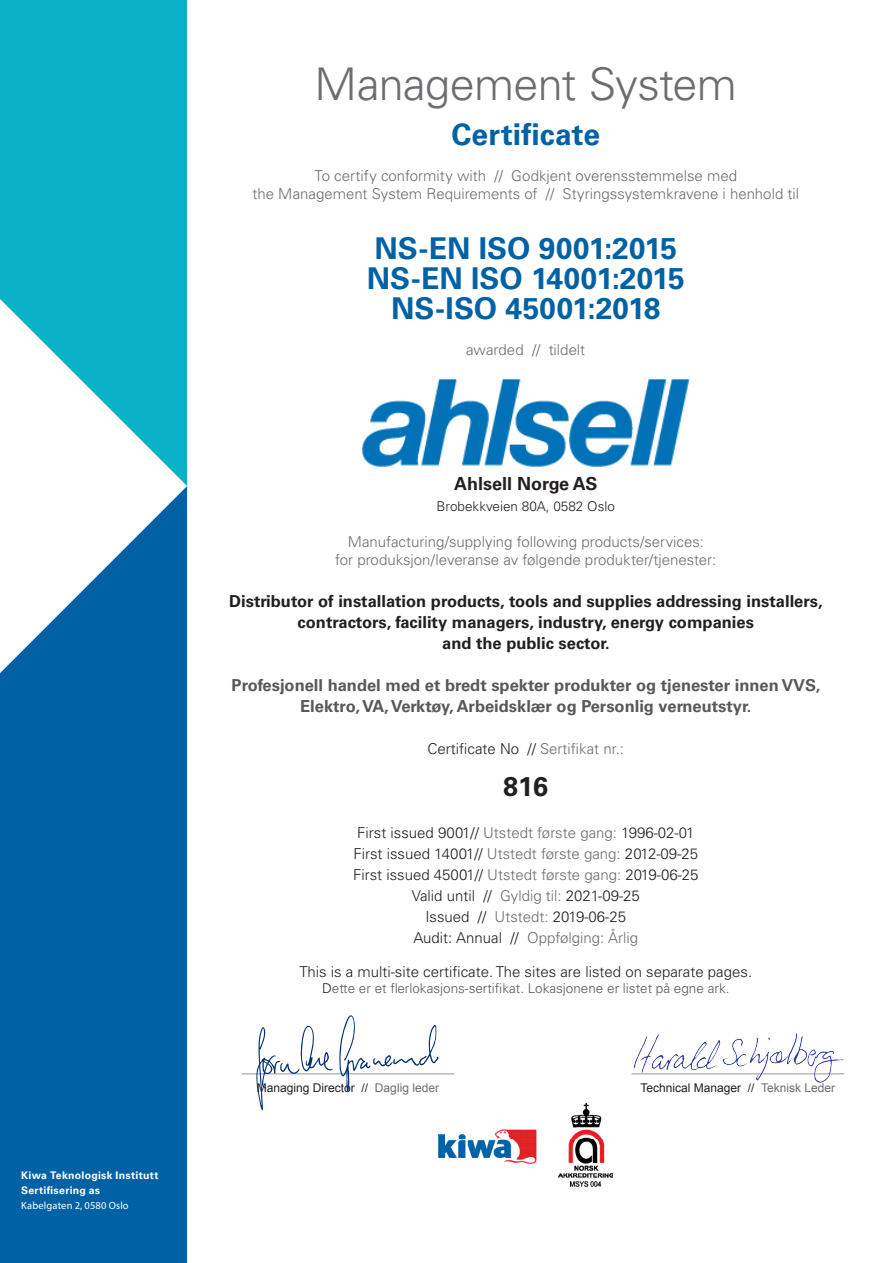
<style>
.page{position:relative;width:893px;height:1263px;background:#fff}
.page>*{position:absolute;margin:0;border:0;box-sizing:border-box;transform-origin:0 0}
.certificate_title{font:300 45px "Univers LT Std";letter-spacing:-.015em;color:#6c6d70}
.certificate{font:700 30px "Univers LT Std";color:#0062a5}
.t1{font:700 27px "Univers LT Std";color:#231f20}
.t2{font:700 18px "Univers LT Std";color:#231f20}
.t3{font:700 16.5px/21px "Univers LT Std";color:#231f20;text-align:center}
.t4{font:700 16.5px/21px "Univers LT Std";color:#57585a;text-align:center}
.t5{font:300 15px "Univers LT Std";color:#231f20}
.explanation_text{font:300 15px "Univers LT Std";color:#6c6d70}
.t6{font:300 13.5px "Univers LT Std";color:#57585a}
.t7{font:300 13.5px "Univers LT Std";color:#231f20}
.t8{font:12px "Arial";color:#231f20}
.t9{font:700 10.5px/15px "Univers LT Std";letter-spacing:.025em;color:#fff}
.t10{font:10.5px "Myriad Pro";letter-spacing:.015em;color:#fff}
.s1{color:#6c6d70}
.s2{color:#231f20}
</style>
<div class="page">
<div style="left:0;top:486px;width:187px;height:777px;background:#0062a5"></div>
<div style="left:0;top:0;width:187px;height:486px;background:#09b1c7"></div>
<svg style="left:0;top:299px;width:187px;height:374px;fill:#fff"></svg>
<hr style="left:242px;top:1073px;width:212px;height:1px;background:#939598">
<hr style="left:631px;top:1073px;width:213px;height:1px;background:#939598">
<img style="left:439px;top:1103px;width:174px;height:83px">
<svg style="left:339px;top:1015px;width:100px;height:76px"></svg>
<svg style="left:256px;top:1025px;width:77px;height:85px"></svg>
<img style="left:362px;top:379px;width:328px;height:88px">
<img style="left:632px;top:1033px;width:212px;height:50px">
<p class="t9" style="left:21px;top:1168px;width:139px">Kiwa Teknologisk Institutt<br>Sertifisering as</p>
<p class="t10" style="left:21px;top:1199px;width:109px">Kabelgaten 2, 0580 Oslo</p>
<p class="certificate_title" style="left:315px;top:57px;width:424px">Management System</p>
<p class="certificate" style="left:451px;top:117px;width:150px">Certificate</p>
<p class="explanation_text" style="left:314px;top:167px;width:424px">To certify conformity with // Godkjent overensstemmelse med</p>
<p class="explanation_text" style="left:252px;top:185px;width:548px">the Management System Requirements of // Styringssystemkravene i henhold til</p>
<p class="certificate" style="left:374px;top:231px;width:304px">NS-EN ISO 9001:2015</p>
<p class="certificate" style="left:367px;top:261px;width:319px">NS-EN ISO 14001:2015</p>
<p class="certificate" style="left:391px;top:291px;width:271px">NS-ISO 45001:2018</p>
<p class="explanation_text" style="left:466px;top:341px;width:120px">awarded // tildelt</p>
<p class="t2" style="left:454px;top:473px;width:145px">Ahlsell Norge AS</p>
<p class="t7" style="left:437px;top:498px;width:180px">Brobekkveien 80A, 0582 Oslo</p>
<p class="explanation_text" style="left:348px;top:533px;width:358px">Manufacturing/supplying following products/services:</p>
<p class="explanation_text" style="left:335px;top:551px;width:383px">for produksjon/leveranse av følgende produkter/tjenester:</p>
<p class="t3" style="left:229px;top:591px;width:595px">Distributor of installation products, tools and supplies addressing installers, contractors, facility managers, industry, energy companies</p>
<p class="t3" style="left:442px;top:633px;width:169px">and the public sector.</p>
<p class="t4" style="left:232px;top:675px;width:590px">Profesjonell handel med et bredt spekter produkter og tjenester innen VVS,<br>Elektro, VA, Verktøy, Arbeidsklær og Personlig verneutstyr.</p>
<p class="t5" style="left:428px;top:740px;width:198px">Certificate No // <span class="s1">Sertifikat nr.:</span></p>
<p class="t1" style="left:503px;top:771px;width:47px">816</p>
<p class="t5" style="left:357px;top:824px;width:339px">First issued 9001// <span class="s1">Utstedt første gang:</span> 1996-02-01</p>
<p class="t5" style="left:353px;top:845px;width:346px">First issued 14001// <span class="s1">Utstedt første gang:</span> 2012-09-25</p>
<p class="t5" style="left:353px;top:866px;width:347px">First issued 45001// <span class="s1">Utstedt første gang:</span> 2019-06-25</p>
<p class="t5" style="left:412px;top:887px;width:230px">Valid until // <span class="s1">Gyldig til:</span> 2021-09-25</p>
<p class="t5" style="left:425px;top:908px;width:202px">Issued // <span class="s1">Utstedt:</span> 2019-06-25</p>
<p class="explanation_text" style="left:414px;top:929px;width:226px"><span class="s2">Audit: Annual //</span> Oppfølging: Årlig</p>
<p class="t5" style="left:299px;top:962px;width:454px">This is a multi-site certificate. The sites are listed on separate pages.</p>
<p class="t6" style="left:322px;top:980px;width:409px"><span class="s2">D</span>ette er et flerlokasjons-sertifikat. Lokasjonene er listet på egne ark.</p>
<p class="t8" style="left:257px;top:1079px;width:184px">Managing Director // <span class="s1">Daglig leder</span></p>
<p class="t8" style="left:640px;top:1079px;width:196px">Technical Manager // <span class="s1">Teknisk Leder</span></p>
</div>
